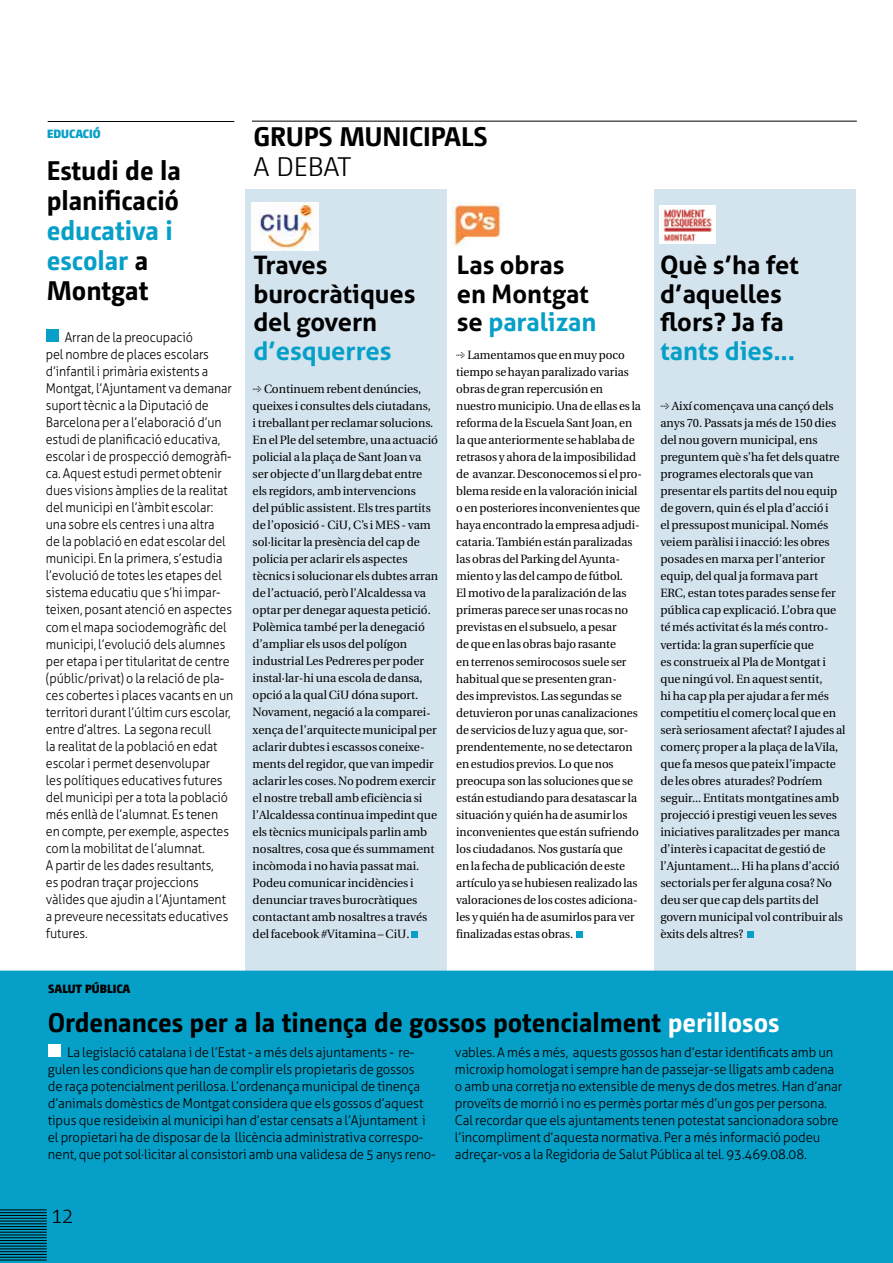
<style>
.page{position:relative;width:893px;height:1263px;background:#fff}
.page>*{position:absolute;margin:0;border:0;box-sizing:border-box;transform-origin:0 0}
.t1{font:700 27px/30px "Camingo";letter-spacing:-.005em;color:#000}
.t2{font:700 27px/30px "Camingo";letter-spacing:-.005em;color:#059fc7}
.t3{font:300 27px "Camingo";letter-spacing:-.01em;color:#000}
.t4{font:700 25.5px/28.5px "Aller";letter-spacing:-.005em;color:#000}
.t5{font:700 25.5px "Aller";letter-spacing:-.005em;color:#059fc7}
.t6{font:300 22.5px "Corpid Semi Cd";color:#000}
.t7{font:300 13.5px/17px "Aller";letter-spacing:-.005em;color:#000;scale:.93 1}
.t8{font:300 13.5px/17px "Aller";letter-spacing:-.005em;color:#000}
.t9{font:12px/17px "Utopia";letter-spacing:-.005em;color:#000}
.t10{font:900 12px "Camingo";color:#000}
.t11{font:900 12px "Camingo";color:#059fc7}
.s1{color:#000}
.s2{font-family:"Click Bits Arrows 1"}
.s3{color:#059fc7}
.s4{color:#fff}
</style>
<div class="page">
<div style="left:0;top:1193px;width:893px;height:70px;background:#059fc7"></div>
<hr style="left:0;top:1260px;width:47px;height:1px;background:#000">
<hr style="left:0;top:1257px;width:47px;height:1px;background:#000">
<hr style="left:0;top:1254px;width:47px;height:1px;background:#000">
<hr style="left:0;top:1251px;width:47px;height:1px;background:#000">
<hr style="left:0;top:1248px;width:47px;height:1px;background:#000">
<hr style="left:0;top:1246px;width:47px;height:1px;background:#000">
<hr style="left:0;top:1243px;width:47px;height:1px;background:#000">
<hr style="left:0;top:1240px;width:47px;height:1px;background:#000">
<hr style="left:0;top:1237px;width:47px;height:1px;background:#000">
<hr style="left:0;top:1235px;width:47px;height:1px;background:#000">
<hr style="left:0;top:1232px;width:47px;height:1px;background:#000">
<hr style="left:0;top:1229px;width:47px;height:1px;background:#000">
<hr style="left:0;top:1226px;width:47px;height:1px;background:#000">
<hr style="left:0;top:1223px;width:47px;height:1px;background:#000">
<hr style="left:0;top:1221px;width:47px;height:1px;background:#000">
<hr style="left:0;top:1218px;width:47px;height:1px;background:#000">
<hr style="left:0;top:1215px;width:47px;height:1px;background:#000">
<hr style="left:0;top:1212px;width:47px;height:1px;background:#000">
<hr style="left:0;top:1210px;width:47px;height:1px;background:#000">
<div style="left:246px;top:189px;width:201px;height:797px;background:#d4e4ef"></div>
<div style="left:654px;top:189px;width:201px;height:797px;background:#d4e4ef"></div>
<div style="left:0;top:971px;width:893px;height:222px;background:#059fc7"></div>
<img style="left:659px;top:205px;width:57px;height:38px">
<hr style="left:252px;top:121px;width:605px;height:1px;background:#000">
<div style="left:411px;top:931px;width:7px;height:7px;background:#059fc7"></div>
<div style="left:576px;top:931px;width:7px;height:7px;background:#059fc7"></div>
<div style="left:747px;top:931px;width:7px;height:7px;background:#059fc7"></div>
<img style="left:252px;top:202px;width:67px;height:49px">
<img style="left:451px;top:203px;width:51px;height:44px">
<div style="left:48px;top:1044px;width:13px;height:13px;background:#fff"></div>
<div style="left:46px;top:330px;width:13px;height:12px;background:#059fc7"></div>
<hr style="left:48px;top:121px;width:186px;height:1px;background:#000">
<p class="t11" style="left:47px;top:126px;width:14px">EDUCACIÓ</p>
<h1 class="t1" style="left:47px;top:155px;width:136px">Estudi de la planificació</h1>
<h1 class="t2" style="left:47px;top:215px;width:127px">educativa i escolar <span class="s1">a<br>Montgat</span></h1>
<p class="t7" style="left:46px;top:329px;width:203px;text-indent:19px">Arran de la preocupació<br>pel nombre de places escolars d’infantil i primària existents a<br>Montgat, l’Ajuntament va demanar suport tècnic a la Diputació de<br>Barcelona per a l’elaboració d’un estudi de planificació educativa, escolar i de prospecció demogràfi&shy;ca. Aquest estudi permet obtenir dues visions àmplies de la realitat del municipi en l’àmbit escolar: una sobre els centres i una altra<br>de la població en edat escolar del municipi. En la primera, s’estudia l’evolució de totes les etapes del sistema educatiu que s’hi impar&shy;teixen, posant atenció en aspectes com el mapa sociodemogràfic del municipi, l’evolució dels alumnes per etapa i per titularitat de centre (públic/privat) o la relació de pla&shy;ces cobertes i places vacants en un territori durant l’últim curs escolar, entre d’altres. La segona recull<br>la realitat de la població en edat escolar i permet desenvolupar<br>les polítiques educatives futures del municipi per a tota la població més enllà de l’alumnat. Es tenen en compte, per exemple, aspectes com la mobilitat de l’alumnat.<br>A partir de les dades resultants,<br>es podran traçar projeccions vàlides que ajudin a l’Ajuntament a preveure necessitats educatives futures.</p>
<h1 class="t1" style="left:253px;top:121px;width:236px">GRUPS MUNICIPALS</h1>
<h1 class="t3" style="left:253px;top:149px;width:98px">A DEBAT</h1>
<h2 class="t4" style="left:253px;top:251px;width:164px">Traves burocràtiques del govern</h2>
<h2 class="t5" style="left:253px;top:335px;width:140px">d’esquerres</h2>
<p class="t9" style="left:253px;top:381px;width:187px"><span class="s2">1</span> Continuem rebent denúncies, queixes i consultes dels ciutadans,<br>i treballant per reclamar solucions.<br>En el Ple del setembre, una actuació policial a la plaça de Sant Joan va ser objecte d’un llarg debat entre els regidors, amb intervencions<br>del públic assistent. Els tres partits de l’oposició - CiU, C’s i MES - vam sol·licitar la presència del cap de policia per aclarir els aspectes tècnics i solucionar els dubtes arran de l’actuació, però l’Alcaldessa va optar per denegar aquesta petició.<br>Polèmica també per la denegació d’ampliar els usos del polígon industrial Les Pedreres per poder instal·lar-hi una escola de dansa, opció a la qual CiU dóna suport.<br>Novament, negació a la comparei&shy;xença de l’arquitecte municipal per aclarir dubtes i escassos coneixe&shy;ments del regidor, que van impedir aclarir les coses. No podrem exercir el nostre treball amb eficiència si l’Alcaldessa continua impedint que els tècnics municipals parlin amb nosaltres, cosa que és summament incòmoda i no havia passat mai.<br>Podeu comunicar incidències i denunciar traves burocràtiques contactant amb nosaltres a través del facebook #Vitamina – CiU.</p>
<h2 class="t4" style="left:457px;top:251px;width:141px">Las obras en Montgat se <span class="s3">paralizan</span></h2>
<h2 class="t4" style="left:660px;top:251px;width:140px">Què s’ha fet d’aquelles flors? Ja fa</h2>
<h2 class="t5" style="left:660px;top:335px;width:137px">tants dies...</h2>
<p class="t9" style="left:456px;top:347px;width:187px"><span class="s2">1</span> Lamentamos que en muy poco tiempo se hayan paralizado varias obras de gran repercusión en nuestro municipio. Una de ellas es la reforma de la Escuela Sant Joan, en la que anteriormente se hablaba de retrasos y ahora de la imposibilidad de avanzar. Desconocemos si el pro&shy;blema reside en la valoración inicial o en posteriores inconvenientes que haya encontrado la empresa adjudi&shy;cataria. También están paralizadas las obras del Parking del Ayunta&shy;miento y las del campo de fútbol.<br>El motivo de la paralización de las primeras parece ser unas rocas no previstas en el subsuelo, a pesar<br>de que en las obras bajo rasante<br>en terrenos semirocosos suele ser habitual que se presenten gran-<br>des imprevistos. Las segundas se detuvieron por unas canalizaciones de servicios de luz y agua que, sor&shy;prendentemente, no se detectaron en estudios previos. Lo que nos preocupa son las soluciones que se están estudiando para desatascar la situación y quién ha de asumir los inconvenientes que están sufriendo los ciudadanos. Nos gustaría que<br>en la fecha de publicación de este artículo ya se hubiesen realizado las valoraciones de los costes adiciona&shy;les y quién ha de asumirlos para ver finalizadas estas obras.</p>
<p class="t9" style="left:660px;top:398px;width:187px"><span class="s2">1</span> Així començava una cançó dels anys 70. Passats ja més de 150 dies del nou govern municipal, ens preguntem què s’ha fet dels quatre programes electorals que van presentar els partits del nou equip de govern, quin és el pla d’acció i<br>el pressupost municipal. Només veiem paràlisi i inacció: les obres posades en marxa per l’anterior equip, del qual ja formava part<br>ERC, estan totes parades sense fer pública cap explicació. L’obra que té més activitat és la més contro&shy;vertida: la gran superfície que<br>es construeix al Pla de Montgat i que ningú vol. En aquest sentit,<br>hi ha cap pla per ajudar a fer més competitiu el comerç local que en serà seriosament afectat? I ajudes al comerç proper a la plaça de la Vila, que fa mesos que pateix l’impacte de les obres aturades? Podríem seguir... Entitats montgatines amb projecció i prestigi veuen les seves iniciatives paralitzades per manca d’interès i capacitat de gestió de l’Ajuntament... Hi ha plans d’acció sectorials per fer alguna cosa? No deu ser que cap dels partits del govern municipal vol contribuir als èxits dels altres?</p>
<p class="t10" style="left:48px;top:981px;width:15px">SALUT</p>
<p class="t10" style="left:85px;top:981px;width:22px">PÚBLICA</p>
<h1 class="t1" style="left:48px;top:1007px;width:733px">Ordenances per a la tinença de gossos potencialment <span class="s4">perillosos</span></h1>
<p class="t8" style="left:48px;top:1043px;width:389px;text-indent:19px">La legislació catalana i de l’Estat - a més dels ajuntaments - re&shy;gulen les condicions que han de complir els propietaris de gossos<br>de raça potencialment perillosa. L’ordenança municipal de tinença d’animals domèstics de Montgat considera que els gossos d’aquest tipus que resideixin al municipi han d’estar censats a l’Ajuntament i el propietari ha de disposar de la llicència administrativa correspo&shy;nent, que pot sol·licitar al consistori amb una validesa de 5 anys reno-</p>
<p class="t8" style="left:455px;top:1043px;width:389px">vables. A més a més, aquests gossos han d’estar identificats amb un microxip homologat i sempre han de passejar-se lligats amb cadena o amb una corretja no extensible de menys de dos metres. Han d’anar proveïts de morrió i no es permès portar més d’un gos per persona.<br>Cal recordar que els ajuntaments tenen potestat sancionadora sobre l’incompliment d’aquesta normativa. Per a més informació podeu adreçar-vos a la Regidoria de Salut Pública al tel. 93.469.08.08.</p>
<h3 class="t6" style="left:51px;top:1202px;width:24px">12</h3>
</div>
